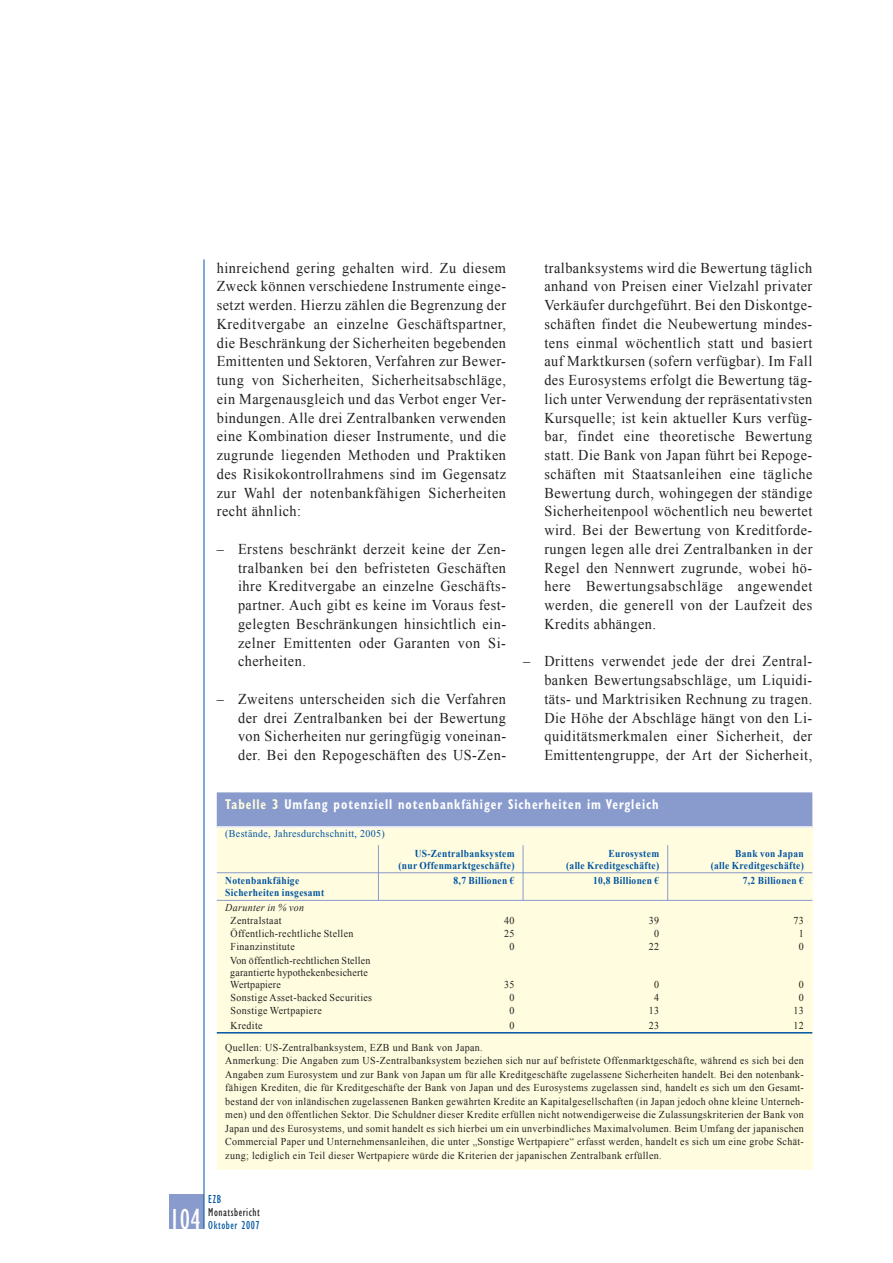
<style>
.page{position:relative;width:893px;height:1263px;background:#fff}
.page>*{position:absolute;margin:0;border:0;box-sizing:border-box;transform-origin:0 0}
.t1{font:condensed 30px "Gill Sans";color:#fff;scale:.95 1}
.t2{font:15px/18.8px "Times New Roman";letter-spacing:.035em;color:#231f20;text-align:justify;scale:.95 1}
.t3{font:700 condensed 14.25px "Gill Sans";letter-spacing:.075em;color:#fff;scale:.85 1}
.t4{font:condensed 12px "Gill Sans";letter-spacing:.05em;color:#0054a1;scale:.95 1}
.t5{font:condensed 12px "Gill Sans";letter-spacing:.05em;color:#231f20;scale:.95 1}
.t6{font:10.5px/13.5px "Times New Roman";letter-spacing:.035em;color:#231f20;scale:.95 1}
.t7{font:700 10.5px/12px "Times New Roman";letter-spacing:.035em;color:#0054a1;text-align:right;scale:.9 1}
.t8{font:10.5px "Times";letter-spacing:.035em;color:#0054a1;scale:.95 1}
.t9{font:italic 10.5px "Times New Roman";letter-spacing:.035em;color:#231f20;scale:.95 1}
.s1{color:#fffcdf}
</style>
<div class="page">
<div style="left:170px;top:1195px;width:34px;height:34px;background:#899bcc"></div>
<hr style="left:204px;top:259px;width:1px;height:970px;background:#0054a1">
<div style="left:217px;top:798px;width:595px;height:372px;background:#fffcdf"></div>
<div style="left:217px;top:792px;width:595px;height:36px;background:#899bcc"></div>
<hr style="left:217px;top:826px;width:595px;height:2px;background:#fff">
<hr style="left:217px;top:872px;width:306px;height:1px;background:#899bcc">
<svg style="left:378px;top:845px;width:1px;height:55px"></svg>
<hr style="left:523px;top:872px;width:144px;height:1px;background:#899bcc">
<svg style="left:522px;top:845px;width:1px;height:55px"></svg>
<hr style="left:667px;top:872px;width:145px;height:1px;background:#899bcc">
<svg style="left:667px;top:845px;width:1px;height:55px"></svg>
<hr style="left:217px;top:900px;width:595px;height:1px;background:#899bcc">
<hr style="left:217px;top:1032px;width:595px;height:2px;background:#0054a1">
<p class="t2" style="left:217px;top:258px;width:306px">hinreichend gering gehalten wird. Zu diesem Zweck können verschiedene Instrumente einge&shy;setzt werden. Hierzu zählen die Begrenzung der Kreditvergabe an einzelne Geschäftspartner, die Beschränkung der Sicherheiten begebenden Emittenten und Sektoren, Verfahren zur Bewer&shy;tung von Sicherheiten, Sicherheitsabschläge, ein Margenausgleich und das Verbot enger Ver&shy;bindungen. Alle drei Zentralbanken verwenden eine Kombination dieser Instrumente, und die zugrunde liegenden Methoden und Praktiken des Risikokontrollrahmens sind im Gegensatz zur Wahl der notenbankfähigen Sicherheiten recht ähnlich:</p>
<p class="t2" style="left:238px;top:539px;width:284px;text-indent:-21px">– Erstens beschränkt derzeit keine der Zen&shy;tralbanken bei den befristeten Geschäften ihre Kreditvergabe an einzelne Geschäfts&shy;partner. Auch gibt es keine im Voraus fest&shy;gelegten Beschränkungen hinsichtlich ein&shy;zelner Emittenten oder Garanten von Si&shy;cherheiten.</p>
<p class="t2" style="left:238px;top:689px;width:284px;text-indent:-21px">– Zweitens unterscheiden sich die Verfahren der drei Zentralbanken bei der Bewertung von Sicherheiten nur geringfügig voneinan&shy;der. Bei den Repogeschäften des US-Zen-</p>
<p class="t2" style="left:544px;top:258px;width:284px">tralbanksystems wird die Bewertung täglich anhand von Preisen einer Vielzahl privater Verkäufer durchgeführt. Bei den Diskontge&shy;schäften findet die Neubewertung mindes&shy;tens einmal wöchentlich statt und basiert auf Marktkursen (sofern verfügbar). Im Fall des Eurosystems erfolgt die Bewertung täg&shy;lich unter Verwendung der repräsentativsten Kursquelle; ist kein aktueller Kurs verfüg&shy;bar, findet eine theoretische Bewertung statt. Die Bank von Japan führt bei Repoge&shy;schäften mit Staatsanleihen eine tägliche Bewertung durch, wohingegen der ständige Sicherheitenpool wöchentlich neu bewertet wird. Bei der Bewertung von Kreditforde&shy;rungen legen alle drei Zentralbanken in der Regel den Nennwert zugrunde, wobei hö&shy;here Bewertungsabschläge angewendet werden, die generell von der Laufzeit des Kredits abhängen.</p>
<p class="t2" style="left:544px;top:652px;width:283px;text-indent:-21px">– Drittens verwendet jede der drei Zentral&shy;banken Bewertungsabschläge, um Liquidi&shy;täts- und Marktrisiken Rechnung zu tragen.<br>Die Höhe der Abschläge hängt von den Li&shy;quiditätsmerkmalen einer Sicherheit, der Emittentengruppe, der Art der Sicherheit,</p>
<p class="t3" style="left:225px;top:799px;width:511px"><span class="s1">Tabelle 3</span> Umfang potenziell notenbankfähiger Sicherheiten im Vergleich</p>
<p class="t8" style="left:225px;top:829px;width:169px">(Bestände, Jahresdurchschnitt, 2005)</p>
<p class="t7" style="left:398px;top:847px;width:130px">US-Zentralbanksystem (nur Offenmarktgeschäfte)</p>
<p class="t7" style="left:566px;top:847px;width:105px">Eurosystem<br>(alle Kreditgeschäfte)</p>
<p class="t7" style="left:710px;top:847px;width:105px">Bank von Japan<br>(alle Kreditgeschäfte)</p>
<p class="t7" style="left:225px;top:875px;width:112px;text-align:left">Notenbankfähige<br>Sicherheiten insgesamt</p>
<p class="t7" style="left:453px;top:875px;width:69px">8,7 Billionen €</p>
<p class="t7" style="left:593px;top:875px;width:75px">10,8 Billionen €</p>
<p class="t7" style="left:742px;top:875px;width:69px">7,2 Billionen €</p>
<p class="t9" style="left:225px;top:901px;width:84px">Darunter in % von</p>
<p class="t6" style="left:230px;top:914px;width:55px">Zentralstaat</p>
<p class="t6" style="left:504px;top:914px;width:12px">40</p>
<p class="t6" style="left:649px;top:914px;width:12px">39</p>
<p class="t6" style="left:793px;top:914px;width:12px">73</p>
<p class="t6" style="left:230px;top:927px;width:131px">Öffentlich-rechtliche Stellen</p>
<p class="t6" style="left:504px;top:927px;width:12px">25</p>
<p class="t6" style="left:654px;top:927px;width:7px">0</p>
<p class="t6" style="left:798px;top:927px;width:7px">1</p>
<p class="t6" style="left:230px;top:940px;width:69px">Finanzinstitute</p>
<p class="t6" style="left:509px;top:940px;width:7px">0</p>
<p class="t6" style="left:649px;top:940px;width:12px">22</p>
<p class="t6" style="left:798px;top:940px;width:7px">0</p>
<p class="t6" style="left:230px;top:954px;width:149px;line-height:12px">Von öffentlich-rechtlichen Stellen garantierte hypothekenbesicherte<br>Wertpapiere</p>
<p class="t6" style="left:504px;top:977px;width:12px">35</p>
<p class="t6" style="left:654px;top:977px;width:7px">0</p>
<p class="t6" style="left:798px;top:977px;width:7px">0</p>
<p class="t6" style="left:230px;top:991px;width:150px">Sonstige Asset-backed Securities</p>
<p class="t6" style="left:509px;top:991px;width:7px">0</p>
<p class="t6" style="left:654px;top:991px;width:7px">4</p>
<p class="t6" style="left:798px;top:991px;width:7px">0</p>
<p class="t6" style="left:230px;top:1004px;width:97px">Sonstige Wertpapiere</p>
<p class="t6" style="left:509px;top:1004px;width:7px">0</p>
<p class="t6" style="left:649px;top:1004px;width:12px">13</p>
<p class="t6" style="left:793px;top:1004px;width:12px">13</p>
<p class="t6" style="left:230px;top:1018px;width:35px">Kredite</p>
<p class="t6" style="left:509px;top:1018px;width:7px">0</p>
<p class="t6" style="left:649px;top:1018px;width:12px">23</p>
<p class="t6" style="left:793px;top:1018px;width:12px">12</p>
<p class="t6" style="left:225px;top:1041px;width:610px">Quellen: US-Zentralbanksystem, EZB und Bank von Japan.<br>Anmerkung: Die Angaben zum US-Zentralbanksystem beziehen sich nur auf befristete Offenmarktgeschäfte, während es sich bei den Angaben zum Eurosystem und zur Bank von Japan um für alle Kreditgeschäfte zugelassene Sicherheiten handelt. Bei den notenbank&shy;fähigen Krediten, die für Kreditgeschäfte der Bank von Japan und des Eurosystems zugelassen sind, handelt es sich um den Gesamt&shy;bestand der von inländischen zugelassenen Banken gewährten Kredite an Kapitalgesellschaften (in Japan jedoch ohne kleine Unterneh&shy;men) und den öffentlichen Sektor. Die Schuldner dieser Kredite erfüllen nicht notwendigerweise die Zulassungskriterien der Bank von Japan und des Eurosystems, und somit handelt es sich hierbei um ein unverbindliches Maximalvolumen. Beim Umfang der japanischen Commercial Paper und Unternehmensanleihen, die unter „Sonstige Wertpapiere“ erfasst werden, handelt es sich um eine grobe Schät&shy;zung; lediglich ein Teil dieser Wertpapiere würde die Kriterien der japanischen Zentralbank erfüllen.</p>
<h1 class="t1" style="left:169px;top:1208px;width:34px">104</h1>
<p class="t4" style="left:208px;top:1195px;width:15px">EZB</p>
<p class="t5" style="left:208px;top:1208px;width:56px">Monatsbericht</p>
<p class="t4" style="left:208px;top:1221px;width:56px">Oktober 2007</p>
</div>
